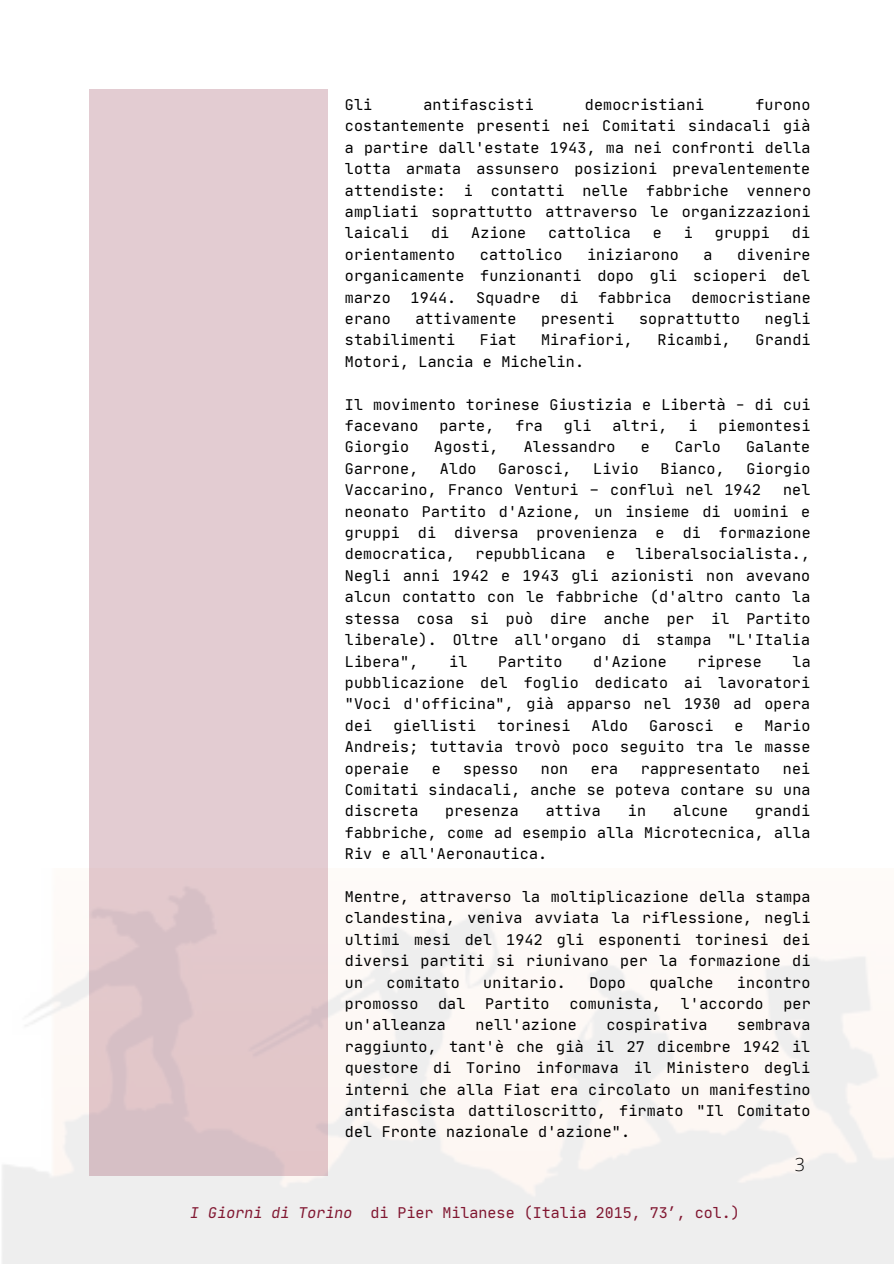
<style>
.page{position:relative;width:894px;height:1264px;background:#fff}
.page>*{position:absolute;margin:0;border:0;box-sizing:border-box;transform-origin:0 0}
.t1{font:300 18px "Open Sans";color:#000}
.t2{font:15px/21.5px "Jet Brains Mono";letter-spacing:.015em;color:#000;text-align:justify}
.t3{font:15px "Jet Brains Mono";color:#811731}
.s1{font-style:italic}
</style>
<div class="page">
<div style="left:89px;top:89px;width:239px;height:1086px;background:linear-gradient(to right,#e1c9cf,#e3cbd0)"></div>
<p class="t2" style="left:345px;top:94px;width:29px">Gli</p>
<p class="t2" style="left:423px;top:94px;width:112px">antifascisti</p>
<p class="t2" style="left:584px;top:94px;width:121px">democristiani</p>
<p class="t2" style="left:345px;top:94px;width:467px;text-indent:410px">furono costantemente presenti nei Comitati sindacali già a partire dall'estate 1943, ma nei confronti della lotta armata assunsero posizioni prevalentemente attendiste: i contatti nelle fabbriche vennero ampliati soprattutto attraverso le organizzazioni laicali</p>
<p class="t2" style="left:431px;top:222px;width:20px">di</p>
<p class="t2" style="left:471px;top:222px;width:57px">Azione</p>
<p class="t2" style="left:548px;top:222px;width:84px">cattolica</p>
<p class="t2" style="left:652px;top:222px;width:11px">e</p>
<p class="t2" style="left:683px;top:222px;width:11px">i</p>
<p class="t2" style="left:714px;top:222px;width:57px">gruppi</p>
<p class="t2" style="left:791px;top:222px;width:20px">di</p>
<p class="t2" style="left:345px;top:243px;width:112px">orientamento</p>
<p class="t2" style="left:479px;top:243px;width:84px">cattolico</p>
<p class="t2" style="left:587px;top:243px;width:93px">iniziarono</p>
<p class="t2" style="left:703px;top:243px;width:11px">a</p>
<p class="t2" style="left:345px;top:243px;width:467px;text-indent:392px">divenire organicamente funzionanti dopo gli scioperi del marzo</p>
<p class="t2" style="left:410px;top:286px;width:47px">1944.</p>
<p class="t2" style="left:476px;top:286px;width:66px">Squadre</p>
<p class="t2" style="left:560px;top:286px;width:20px">di</p>
<p class="t2" style="left:598px;top:286px;width:75px">fabbrica</p>
<p class="t2" style="left:691px;top:286px;width:121px">democristiane</p>
<p class="t2" style="left:345px;top:308px;width:47px">erano</p>
<p class="t2" style="left:415px;top:308px;width:102px">attivamente</p>
<p class="t2" style="left:541px;top:308px;width:75px">presenti</p>
<p class="t2" style="left:639px;top:308px;width:102px">soprattutto</p>
<p class="t2" style="left:764px;top:308px;width:47px">negli</p>
<p class="t2" style="left:345px;top:329px;width:112px">stabilimenti</p>
<p class="t2" style="left:479px;top:329px;width:38px">Fiat</p>
<p class="t2" style="left:541px;top:329px;width:93px">Mirafiori,</p>
<p class="t2" style="left:657px;top:329px;width:75px">Ricambi,</p>
<p class="t2" style="left:755px;top:329px;width:57px">Grandi</p>
<p class="t2" style="left:345px;top:350px;width:240px">Motori, Lancia e Michelin.</p>
<p class="t2" style="left:345px;top:393px;width:467px">Il movimento torinese Giustizia e Libertà - di cui facevano</p>
<p class="t2" style="left:439px;top:415px;width:57px">parte,</p>
<p class="t2" style="left:515px;top:415px;width:29px">fra</p>
<p class="t2" style="left:563px;top:415px;width:29px">gli</p>
<p class="t2" style="left:612px;top:415px;width:57px">altri,</p>
<p class="t2" style="left:688px;top:415px;width:11px">i</p>
<p class="t2" style="left:718px;top:415px;width:93px">piemontesi</p>
<p class="t2" style="left:345px;top:436px;width:66px">Giorgio</p>
<p class="t2" style="left:434px;top:436px;width:66px">Agosti,</p>
<p class="t2" style="left:523px;top:436px;width:93px">Alessandro</p>
<p class="t2" style="left:640px;top:436px;width:11px">e</p>
<p class="t2" style="left:674px;top:436px;width:47px">Carlo</p>
<p class="t2" style="left:745px;top:436px;width:66px">Galante</p>
<p class="t2" style="left:345px;top:457px;width:75px">Garrone,</p>
<p class="t2" style="left:440px;top:457px;width:38px">Aldo</p>
<p class="t2" style="left:498px;top:457px;width:75px">Garosci,</p>
<p class="t2" style="left:593px;top:457px;width:47px">Livio</p>
<p class="t2" style="left:660px;top:457px;width:66px">Bianco,</p>
<p class="t2" style="left:345px;top:457px;width:467px;text-indent:401px">Giorgio<br>Vaccarino, Franco Venturi – confluì nel 1942</p>
<p class="t2" style="left:345px;top:479px;width:467px;text-indent:438px">nel neonato Partito d'Azione, un insieme di uomini e gruppi di diversa provenienza e di formazione democratica,</p>
<p class="t2" style="left:345px;top:543px;width:467px;text-indent:290px">liberalsocialista., Negli anni 1942 e 1943 gli azionisti non avevano alcun contatto con le fabbriche (d'altro canto la stessa cosa si può dire anche per il Partito liberale). Oltre all'organo di stampa "L'Italia Libera",</p>
<p class="t2" style="left:475px;top:543px;width:112px">repubblicana</p>
<p class="t2" style="left:606px;top:543px;width:11px">e</p>
<p class="t2" style="left:449px;top:650px;width:20px">il</p>
<p class="t2" style="left:498px;top:650px;width:66px">Partito</p>
<p class="t2" style="left:593px;top:650px;width:75px">d'Azione</p>
<p class="t2" style="left:697px;top:650px;width:66px">riprese</p>
<p class="t2" style="left:345px;top:650px;width:467px;text-indent:447px">la pubblicazione del foglio dedicato ai lavoratori "Voci d'officina", già apparso nel 1930 ad opera dei</p>
<p class="t2" style="left:345px;top:714px;width:467px;text-indent:419px">Mario Andreis; tuttavia trovò poco seguito tra le masse operaie</p>
<p class="t2" style="left:393px;top:714px;width:84px">giellisti</p>
<p class="t2" style="left:497px;top:714px;width:75px">torinesi</p>
<p class="t2" style="left:591px;top:714px;width:38px">Aldo</p>
<p class="t2" style="left:649px;top:714px;width:66px">Garosci</p>
<p class="t2" style="left:734px;top:714px;width:11px">e</p>
<p class="t2" style="left:345px;top:757px;width:467px;text-indent:438px">nei Comitati sindacali, anche se poteva contare su una discreta</p>
<p class="t2" style="left:431px;top:757px;width:11px">e</p>
<p class="t2" style="left:463px;top:757px;width:57px">spesso</p>
<p class="t2" style="left:540px;top:757px;width:29px">non</p>
<p class="t2" style="left:590px;top:757px;width:29px">era</p>
<p class="t2" style="left:640px;top:757px;width:121px">rappresentato</p>
<p class="t2" style="left:345px;top:800px;width:467px;text-indent:410px">grandi fabbriche, come ad esempio alla Microtecnica, alla Riv e all'Aeronautica.</p>
<p class="t2" style="left:345px;top:885px;width:467px">Mentre, attraverso la moltiplicazione della stampa clandestina, veniva avviata la riflessione, negli ultimi mesi del 1942 gli esponenti torinesi dei diversi partiti si riunivano per la formazione di un</p>
<p class="t2" style="left:445px;top:800px;width:75px">presenza</p>
<p class="t2" style="left:545px;top:800px;width:57px">attiva</p>
<p class="t2" style="left:627px;top:800px;width:20px">in</p>
<p class="t2" style="left:672px;top:800px;width:57px">alcune</p>
<p class="t2" style="left:386px;top:971px;width:75px">comitato</p>
<p class="t2" style="left:483px;top:971px;width:84px">unitario.</p>
<p class="t2" style="left:589px;top:971px;width:38px">Dopo</p>
<p class="t2" style="left:649px;top:971px;width:66px">qualche</p>
<p class="t2" style="left:736px;top:971px;width:75px">incontro</p>
<p class="t2" style="left:345px;top:992px;width:75px">promosso</p>
<p class="t2" style="left:438px;top:992px;width:29px">dal</p>
<p class="t2" style="left:485px;top:992px;width:66px">Partito</p>
<p class="t2" style="left:569px;top:992px;width:93px">comunista,</p>
<p class="t2" style="left:680px;top:992px;width:84px">l'accordo</p>
<p class="t2" style="left:783px;top:992px;width:29px">per</p>
<p class="t2" style="left:345px;top:1014px;width:102px">un'alleanza</p>
<p class="t2" style="left:475px;top:1014px;width:102px">nell'azione</p>
<p class="t2" style="left:606px;top:1014px;width:102px">cospirativa</p>
<p class="t2" style="left:345px;top:1014px;width:467px;text-indent:392px">sembrava raggiunto, tant'è che già il 27 dicembre 1942 il questore di Torino informava il Ministero degli interni che alla Fiat era circolato un manifestino antifascista dattiloscritto, firmato "Il Comitato del Fronte nazionale d'azione".</p>
<p class="t1" style="left:794px;top:1151px;width:12px">3</p>
<p class="t3" style="left:190px;top:1203px;width:551px"><span class="s1">I Giorni di Torino</span> di Pier Milanese (Italia 2015, 73′, col.)</p>
</div>
